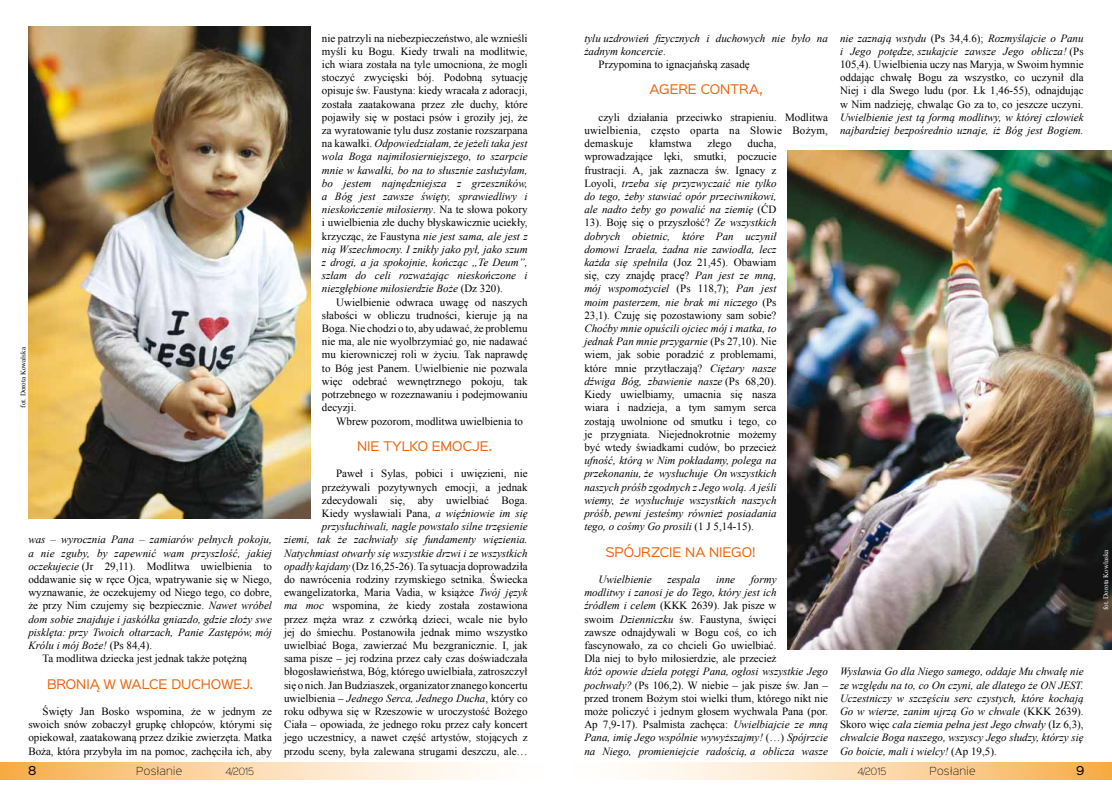
<style>
.page{position:relative;width:1112px;height:794px;background:#fff}
.page>*{position:absolute;margin:0;border:0;box-sizing:border-box;transform-origin:0 0}
.t1{font:12px "Sinkin Sans 400";color:#ea640d}
.t2{font:11px/13.2px "Times New Roman";color:#000;text-align:justify}
.t3{font:italic 11px/13.2px "Times New Roman";color:#000;text-align:justify}
.t4{font:11px "Sinkin Sans 400";color:#000}
.t5{font:10px "Sinkin Sans 200 X Light";letter-spacing:.03em;color:#000}
.t6{font:9px "Sinkin Sans 200 X Light";color:#000}
.t7{font:7px "Times New Roman";color:#fff}
.t8{font:7px "Times New Roman";color:#000}
.s1{font-style:italic}
.s2{font-style:normal}
</style>
<div class="page">
<img style="left:28px;top:27px;width:282px;height:492px">
<img style="left:787px;top:151px;width:324px;height:498px">
<svg style="left:0;top:762px;width:477px;height:17px;background:#fbd7a9"></svg>
<svg style="left:640px;top:763px;width:471px;height:17px;background:#fbd7a9"></svg>
<p class="t8" style="left:18px;top:408px;width:62px;rotate:-90deg">fot. Dorota Kowalska</p>
<p class="t3" style="left:28px;top:533px;width:245px">was – wyrocznia Pana – zamiarów pełnych pokoju,</p>
<p class="t3" style="left:28px;top:546px;width:245px">a nie zguby, by zapewnić wam przyszłość, jakiej</p>
<p class="t2" style="left:28px;top:559px;width:245px"><span class="s1">oczekujecie</span> (Jr 29,11). Modlitwa uwielbienia to</p>
<p class="t2" style="left:28px;top:572px;width:245px">oddawanie się w ręce Ojca, wpatrywanie się w Niego,</p>
<p class="t2" style="left:28px;top:585px;width:245px">wyznawanie, że oczekujemy od Niego tego, co dobre,</p>
<p class="t2" style="left:28px;top:599px;width:245px">że przy Nim czujemy się bezpiecznie. <span class="s1">Nawet wróbel</span></p>
<p class="t3" style="left:28px;top:612px;width:245px">dom sobie znajduje i jaskółka gniazdo, gdzie złoży swe</p>
<p class="t3" style="left:28px;top:625px;width:245px">pisklęta: przy Twoich ołtarzach, Panie Zastępów, mój</p>
<p class="t3" style="left:28px;top:638px;width:125px">Królu i mój Boże! <span class="s2">(Ps 84,4).</span></p>
<p class="t2" style="left:43px;top:651px;width:206px">Ta modlitwa dziecka jest jednak także potężną</p>
<p class="t1" style="left:47px;top:673px;width:10px">BRONIĄ</p>
<p class="t1" style="left:104px;top:673px;width:27px">W WALCE</p>
<p class="t1" style="left:171px;top:673px;width:11px">DUCHOWEJ</p>
<p class="t1" style="left:250px;top:673px;width:5px">.</p>
<p class="t2" style="left:28px;top:704px;width:245px;text-indent:14px">Święty Jan Bosko wspomina, że w jednym ze swoich snów zobaczył grupkę chłopców, którymi się opiekował, zaatakowaną przez dzikie zwierzęta. Matka Boża, która przybyła im na pomoc, zachęciła ich, aby</p>
<p class="t2" style="left:322px;top:31px;width:207px">nie patrzyli na niebezpieczeństwo, ale wznieśli myśli ku Bogu. Kiedy trwali na modlitwie, ich wiara została na tyle umocniona, że mogli stoczyć zwycięski bój. Podobną sytuację opisuje św. Faustyna: kiedy wracała z adoracji, została zaatakowana przez złe duchy, które pojawiły się w postaci psów i groziły jej, że za wyratowanie tylu dusz zostanie rozszarpana na kawałki. <span class="s1">Odpowiedziałam, że jeżeli taka jest wola Boga najmiłosierniejszego, to szarpcie mnie w kawałki, bo na to słusznie zasłużyłam, bo jestem najnędzniejsza z grzeszników, a Bóg jest zawsze święty, sprawiedliwy i nieskończenie miłosierny</span>. Na te słowa pokory i uwielbienia złe duchy błyskawicznie uciekły, krzycząc, że Faustyna <span class="s1">nie jest sama, ale jest z nią Wszechmocny. I znikły jako pył, jako szum z drogi, a ja spokojnie, kończąc „Te Deum”, szłam do celi rozważając nieskończone i niezgłębione miłosierdzie Boże</span> (Dz 320).</p>
<p class="t2" style="left:322px;top:295px;width:207px;text-indent:14px">Uwielbienie odwraca uwagę od naszych słabości w obliczu trudności, kieruje ją na Boga. Nie chodzi o to, aby udawać, że problemu nie ma, ale nie wyolbrzymiać go, nie nadawać mu kierowniczej roli w życiu. Tak naprawdę to Bóg jest Panem. Uwielbienie nie pozwala więc odebrać wewnętrznego pokoju, tak potrzebnego w rozeznawaniu i podejmowaniu decyzji.</p>
<p class="t2" style="left:336px;top:414px;width:188px">Wbrew pozorom, modlitwa uwielbienia to</p>
<p class="t1" style="left:357px;top:436px;width:8px">NIE</p>
<p class="t1" style="left:383px;top:436px;width:10px">TYLKO</p>
<p class="t1" style="left:432px;top:436px;width:11px">EMOCJE</p>
<p class="t1" style="left:489px;top:436px;width:5px">.</p>
<p class="t2" style="left:284px;top:467px;width:245px;text-align:right">Paweł i Sylas, pobici i uwięzieni, nie<br>przeżywali pozytywnych emocji, a jednak zdecydowali się, aby uwielbiać Boga.<br>Kiedy wysławiali Pana, <span class="s1">a więźniowie im się przysłuchiwali, nagle powstało silne trzęsienie<br>ziemi, tak że zachwiały się fundamenty więzienia.<br>Natychmiast otwarły się wszystkie drzwi i ze wszystkich opadły kajdany</span> (Dz 16,25-26). Ta sytuacja doprowadziła do nawrócenia rodziny rzymskiego setnika. Świecka ewangelizatorka, Maria Vadia, w książce <span class="s1">Twój język ma moc</span> wspomina, że kiedy została zostawiona przez męża wraz z czwórką dzieci, wcale nie było jej do śmiechu. Postanowiła jednak mimo wszystko uwielbiać Boga, zawierzać Mu bezgranicznie. I, jak sama pisze – jej rodzina przez cały czas doświadczała błogosławieństwa, Bóg, którego uwielbiała, zatroszczył się o nich. Jan Budziaszek, organizator znanego koncertu uwielbienia – <span class="s1">Jednego Serca, Jednego Ducha</span>, który co roku odbywa się w Rzeszowie w uroczystość Bożego Ciała – opowiada, że jednego roku przez cały koncert jego uczestnicy, a nawet część artystów, stojących z przodu sceny, była zalewana strugami deszczu, ale…</p>
<p class="t3" style="left:584px;top:31px;width:245px">tylu uzdrowień fizycznych i duchowych nie było na</p>
<p class="t3" style="left:584px;top:44px;width:83px">żadnym koncercie<span class="s2">.</span></p>
<p class="t2" style="left:598px;top:57px;width:153px">Przypomina to ignacjańską zasadę</p>
<p class="t1" style="left:649px;top:79px;width:11px">AGERE</p>
<p class="t1" style="left:700px;top:79px;width:11px">CONTRA</p>
<p class="t1" style="left:759px;top:79px;width:5px">,</p>
<p class="t2" style="left:584px;top:110px;width:245px;text-indent:14px">czyli działania przeciwko strapieniu. Modlitwa uwielbienia, często oparta na Słowie Bożym, demaskuje</p>
<p class="t3" style="left:584px;top:137px;width:194px;text-indent:163px"><span class="s2">ducha, wprowadzające lęki, smutki, poczucie frustracji. A, jak zaznacza św. Ignacy z Loyoli,</span> trzeba się przyzwyczaić nie tylko do tego, żeby stawiać opór przeciwnikowi, ale nadto żeby go powalić na ziemię <span class="s2">(ĆD 13). Boję się o przyszłość?</span> Ze wszystkich dobrych obietnic, które Pan uczynił domowi Izraela, żadna nie zawiodła, lecz każda się spełniła <span class="s2">(Joz 21,45). Obawiam się, czy znajdę pracę?</span> Pan jest ze mną, mój wspomożyciel <span class="s2">(Ps 118,7);</span> Pan jest moim pasterzem, nie brak mi niczego <span class="s2">(Ps 23,1). Czuję się pozostawiony sam sobie?</span></p>
<p class="t2" style="left:584px;top:321px;width:194px"><span class="s1">Choćby mnie opuścili ojciec mój i matka, to jednak Pan mnie przygarnie</span> (Ps 27,10). Nie wiem, jak sobie poradzić z problemami, które mnie przytłaczają? <span class="s1">Ciężary nasze dźwiga Bóg, zbawienie nasze</span> (Ps 68,20).<br>Kiedy uwielbiamy, umacnia się nasza wiara i nadzieja, a tym samym serca zostają uwolnione od smutku i tego, co je przygniata. Niejednokrotnie możemy być wtedy świadkami cudów, bo przecież</p>
<p class="t3" style="left:584px;top:453px;width:194px">ufność, którą w Nim pokładamy, polega na przekonaniu, że wysłuchuje On wszystkich naszych próśb zgodnych z Jego wolą. A jeśli wiemy, że wysłuchuje wszystkich naszych próśb, pewni jesteśmy również posiadania tego, o cośmy Go prosili <span class="s2">(1 J 5,14-15).</span></p>
<p class="t1" style="left:605px;top:541px;width:28px">SPÓJRZCIE</p>
<p class="t1" style="left:685px;top:541px;width:34px">NA NIEGO</p>
<p class="t1" style="left:752px;top:541px;width:5px">!</p>
<p class="t3" style="left:598px;top:572px;width:55px">Uwielbienie</p>
<p class="t3" style="left:667px;top:572px;width:34px">zespala</p>
<p class="t3" style="left:716px;top:572px;width:20px">inne</p>
<p class="t2" style="left:649px;top:137px;width:44px">kłamstwa</p>
<p class="t2" style="left:707px;top:137px;width:25px">złego</p>
<p class="t2" style="left:584px;top:572px;width:194px;text-indent:166px"><span class="s1">formy modlitwy i zanosi je do Tego, który jest ich źródłem i celem</span> (KKK 2639). Jak pisze w swoim <span class="s1">Dzienniczku</span> św. Faustyna, święci zawsze odnajdywali w Bogu coś, co ich fascynowało, za co chcieli Go uwielbiać.<br>Dla niej to było miłosierdzie, ale przecież</p>
<p class="t3" style="left:584px;top:665px;width:245px">któż opowie dzieła potęgi Pana, ogłosi wszystkie Jego pochwały? <span class="s2">(Ps 106,2). W niebie – jak pisze św. Jan – przed tronem Bożym stoi wielki tłum, którego nikt nie może policzyć i jednym głosem wychwala Pana (por.<br>Ap 7,9-17). Psalmista zachęca:</span> Uwielbiajcie ze mną Pana, imię Jego wspólnie wywyższajmy! <span class="s2">(…)</span> Spójrzcie na Niego, promieniejcie radością, a oblicza wasze</p>
<p class="t2" style="left:839px;top:31px;width:245px"><span class="s1">nie zaznają wstydu</span> (Ps 34,4.6); <span class="s1">Rozmyślajcie o Panu i Jego potędze, szukajcie zawsze Jego oblicza!</span> (Ps 105,4). Uwielbienia uczy nas Maryja, w Swoim hymnie oddając chwałę Bogu za wszystko, co uczynił dla Niej i dla Swego ludu (por. Łk 1,46-55), odnajdując w Nim nadzieję, chwaląc Go za to, co jeszcze uczyni.</p>
<p class="t3" style="left:839px;top:110px;width:245px">Uwielbienie jest tą formą modlitwy, w której człowiek najbardziej bezpośrednio uznaje, iż Bóg jest Bogiem.</p>
<p class="t3" style="left:839px;top:665px;width:245px">Wysławia Go dla Niego samego, oddaje Mu chwałę nie ze względu na to, co On czyni, ale dlatego że ON JEST.<br>Uczestniczy w szczęściu serc czystych, które kochają Go w wierze, zanim ujrzą Go w chwale <span class="s2">(KKK 2639).<br>Skoro więc</span> cała ziemia pełna jest Jego chwały <span class="s2">(Iz 6,3), </span>chwalcie Boga naszego, wszyscy Jego słudzy, którzy się Go boicie, mali i wielcy! <span class="s2">(Ap 19,5).</span></p>
<p class="t4" style="left:28px;top:761px;width:10px">8</p>
<p class="t5" style="left:136px;top:763px;width:48px">Posłanie</p>
<p class="t6" style="left:225px;top:764px;width:30px">4/2015</p>
<p class="t6" style="left:857px;top:764px;width:30px">4/2015</p>
<p class="t5" style="left:929px;top:763px;width:48px">Posłanie</p>
<p class="t4" style="left:1075px;top:761px;width:10px">9</p>
<p class="t7" style="left:1100px;top:610px;width:62px;rotate:-90deg">fot. Dorota Kowlaska</p>
</div>
